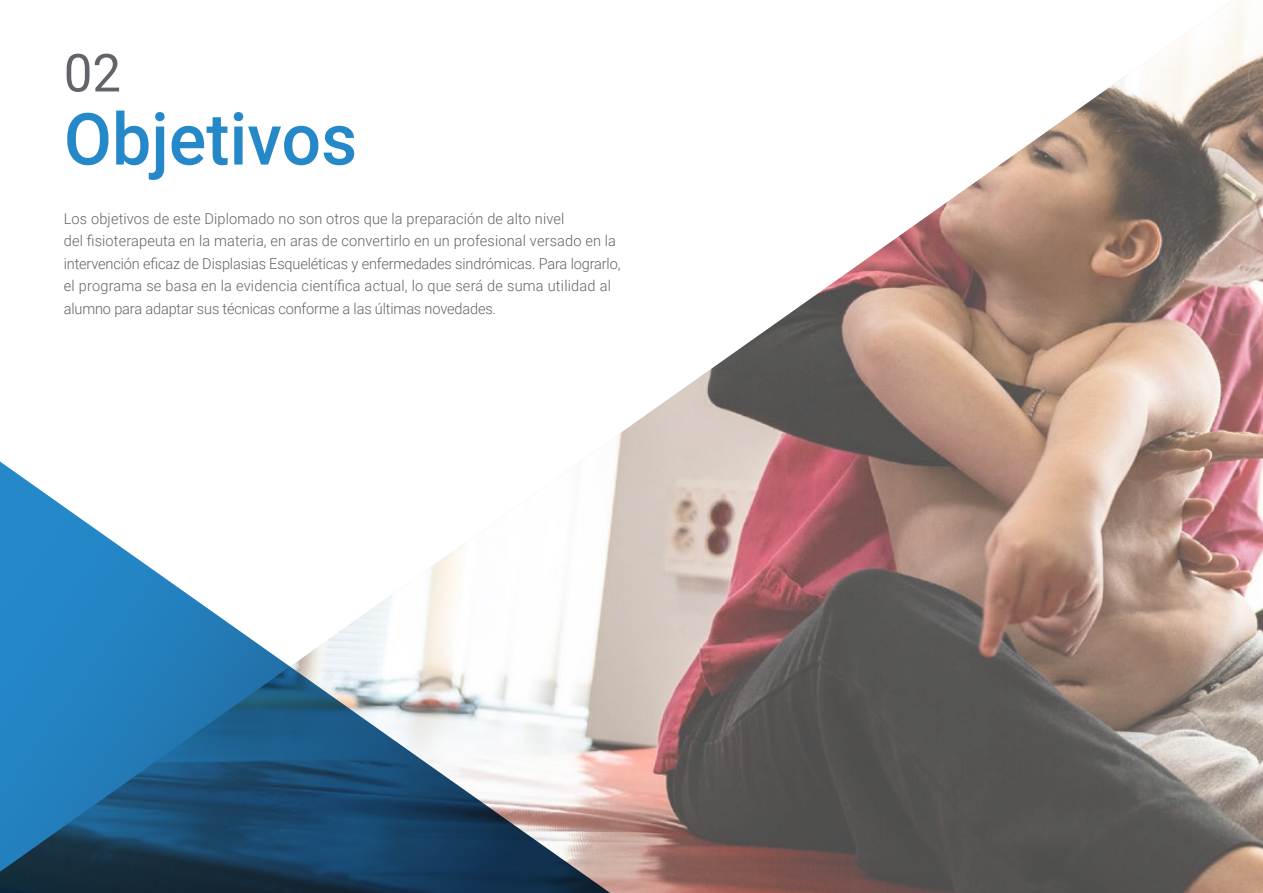
<style>
.page{position:relative;width:1263px;height:893px;background:#fff}
.page>*{position:absolute;margin:0;border:0;box-sizing:border-box;transform-origin:0 0}
.t1{font:500 72px "Roboto";color:#2488c9}
.t2{font:52.5px "Roboto";color:#61646a}
.t3{font:300 15px/22.5px "Roboto";letter-spacing:.01em;color:#61646a}
</style>
<div class="page">
<img style="left:611px;top:0;width:652px;height:893px">
<svg style="left:0;top:446px;width:640px;height:447px"></svg>
<h2 class="t2" style="left:64px;top:36px;width:59px">02</h2>
<h1 class="t1" style="left:64px;top:89px;width:295px">Objetivos</h1>
<p class="t3" style="left:64px;top:207px;width:558px">Los objetivos de este Diplomado no son otros que la preparación de alto nivel<br>del fisioterapeuta en la materia, en aras de convertirlo en un profesional versado en la intervención eficaz de Displasias Esqueléticas y enfermedades sindrómicas. Para lograrlo, el programa se basa en la evidencia científica actual, lo que será de suma utilidad al alumno para adaptar sus técnicas conforme a las últimas novedades.</p>
</div>
